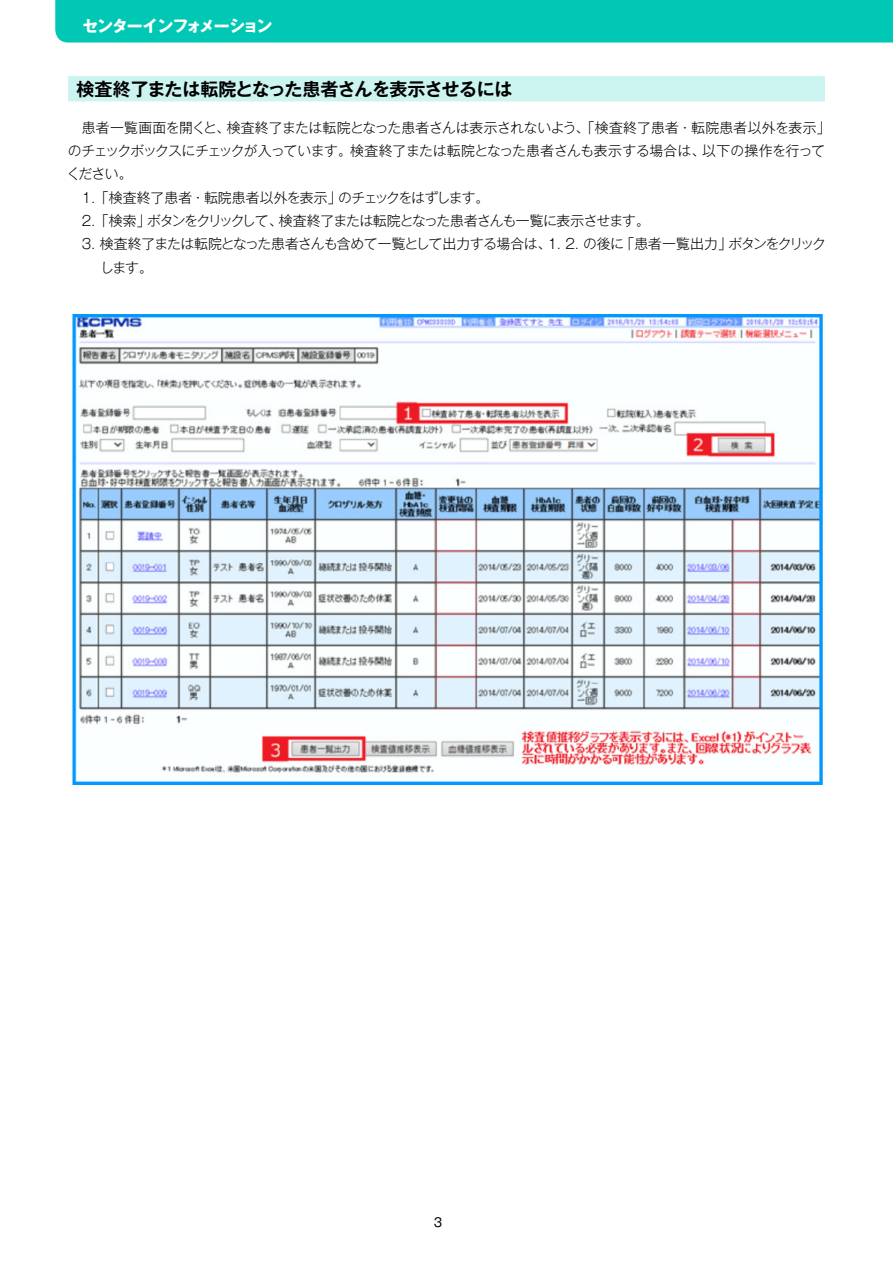
<style>
.page{position:relative;width:893px;height:1263px;background:#fff}
.page>*{position:absolute;margin:0;border:0;box-sizing:border-box;transform-origin:0 0}
.センター_見出し{font:700 18px "Gothic MB101 Pro De";letter-spacing:-.035em;color:#000}
.t1{font:700 15.9px "Gothic MB101 Pro";letter-spacing:-.07em;color:#fff}
.本文_頭アキなし{font:300 13.8px/23.4px "Gothic MB101 Pro";letter-spacing:-.035em;color:#000}
.本文_頭アキなし-2{font:300 13.8px "Gothic MB101 Pro";letter-spacing:-.065em;color:#000}
.t2{font:12.15px "Gothic MB101 Pro";color:#000}
</style>
<div class="page">
<div style="left:55px;top:0;width:838px;height:43px;background:#00c8b4"></div>
<div style="left:68px;top:76px;width:757px;height:25px;background:#ccf4f0"></div>
<img style="left:70px;top:314px;width:753px;height:471px">
<p class="t1" style="left:82px;top:13px;width:192px">センターインフォメーション</p>
<p class="センター_見出し" style="left:77px;top:74px;width:437px">検査終了または転院となった患者さんを表示させるには</p>
<p class="本文_頭アキなし" style="left:66px;top:114px;width:766px;text-indent:15px">患者一覧画面を開くと、検査終了または転院となった患者さんは表示されないよう、「検査終了患者・転院患者以外を表示」のチェックボックスにチェックが入っています。検査終了または転院となった患者さんも表示する場合は、以下の操作を行ってください。</p>
<p class="本文_頭アキなし" style="left:82px;top:184px;width:409px">1. 「検査終了患者・転院患者以外を表示」のチェックをはずします。</p>
<p class="本文_頭アキなし-2" style="left:82px;top:209px;width:569px">2. 「検索」ボタンをクリックして、検査終了または転院となった患者さんも一覧に表示させます。</p>
<p class="本文_頭アキなし" style="left:100px;top:231px;width:727px;text-indent:-18px">3. 検査終了または転院となった患者さんも含めて一覧として出力する場合は、1．2．の後に「患者一覧出力」ボタンをクリックします。</p>
<p class="t2" style="left:434px;top:1212px;width:10px">3</p>
</div>
